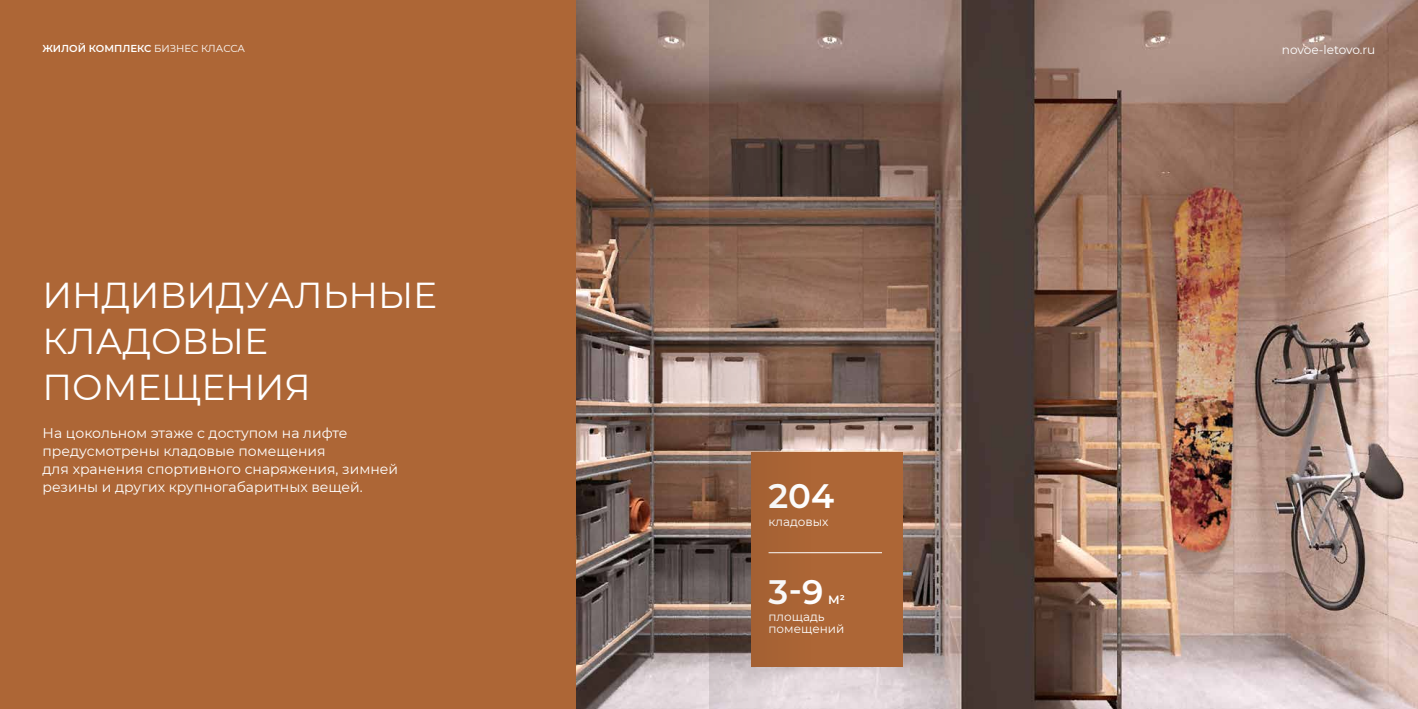
<style>
.page{position:relative;width:1418px;height:709px;background:#fff}
.page>*{position:absolute;margin:0;border:0;box-sizing:border-box;transform-origin:0 0}
.t1{font:36px/46px "Montserrat";color:#fff}
.t2{font:600 34px "Montserrat";color:#fff}
.t3{font:14px/18px "Montserrat";color:#fff}
.t4{font:12.1px "Montserrat";letter-spacing:-.01em;color:#fff}
.t5{font:12px/12px "Montserrat";color:#fff}
.t6{font:600 12px "Montserrat";color:#fff}
.t7{font:600 10.1px "Montserrat";color:#fff}
.s1{font-weight:400}
</style>
<div class="page">
<div style="left:0;top:0;width:576px;height:709px;background:#ad6636"></div>
<img style="left:576px;top:0;width:841px;height:709px">
<div style="left:751px;top:451px;width:152px;height:215px;background:#ad6636"></div>
<hr style="left:768px;top:552px;width:114px;height:1px;background:#fff">
<svg style="left:709px;top:0;width:102px;height:709px"></svg>
<p class="t7" style="left:43px;top:42px;width:204px">ЖИЛОЙ КОМПЛЕКС <span class="s1">БИЗНЕС КЛАССА</span></p>
<p class="t4" style="left:1281px;top:42px;width:95px">novoe-letovo.ru</p>
<h1 class="t1" style="left:43px;top:271px;width:396px">ИНДИВИДУАЛЬНЫЕ<br>КЛАДОВЫЕ<br>ПОМЕЩЕНИЯ</h1>
<p class="t3" style="left:43px;top:423px;width:357px">На цокольном этаже с доступом на лифте предусмотрены кладовые помещения<br>для хранения спортивного снаряжения, зимней резины и других крупногабаритных вещей.</p>
<h2 class="t2" style="left:768px;top:472px;width:67px">204</h2>
<p class="t5" style="left:768px;top:515px;width:62px">кладовых</p>
<h2 class="t2" style="left:768px;top:567px;width:56px">3-9</h2>
<p class="t6" style="left:828px;top:591px;width:18px">М²</p>
<p class="t5" style="left:768px;top:610px;width:77px">площадь помещений</p>
</div>
